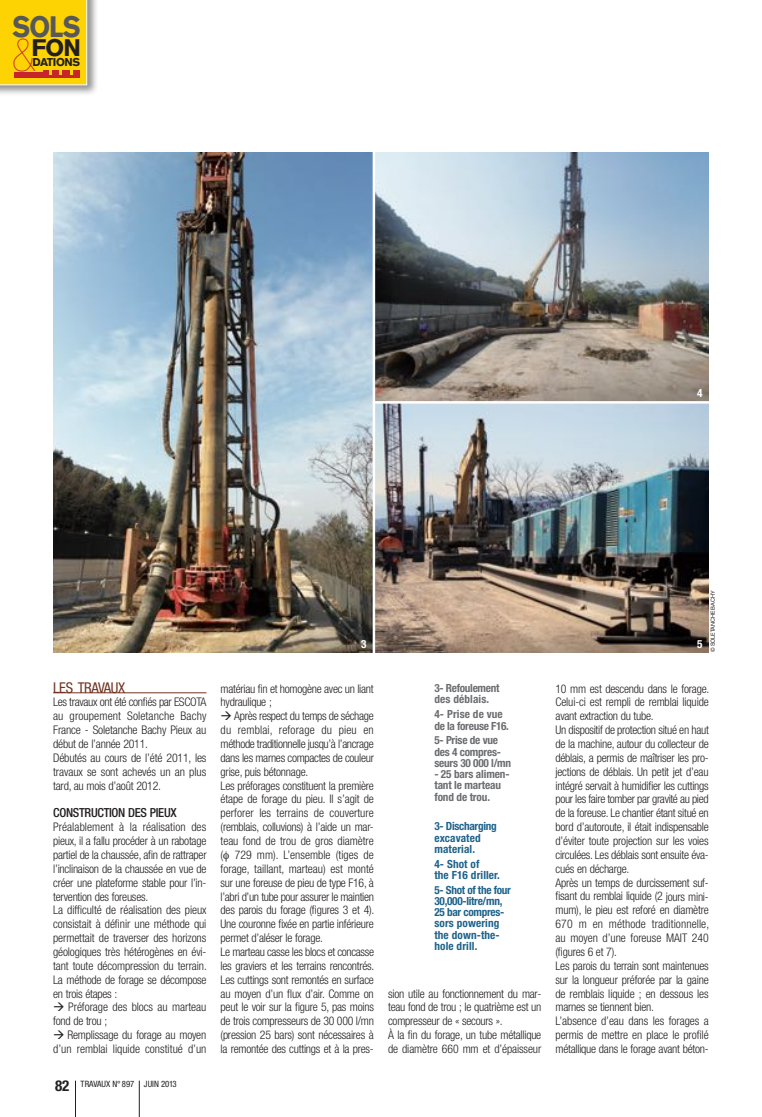
<style>
.page{position:relative;width:762px;height:1117px;background:#fff}
.page>*{position:absolute;margin:0;border:0;box-sizing:border-box;transform-origin:0 0}
.t1{font:900 condensed 45.88px "Helvetica Neue";color:#c8242b}
.t2{font:900 29px "Akzidenz Grotesk";color:#57585a;scale:.9 1}
.t3{font:900 23.62px "Akzidenz Grotesk";color:#231f20}
.t4{font:700 condensed 15px "Helvetica Neue";color:#231f20}
.t5{font:condensed 14.88px "Helvetica Neue";letter-spacing:-.03em;color:#723321}
.t6{font:500 condensed 12.5px "Helvetica Neue";letter-spacing:-.025em;color:#231f20}
.t7{font:300 condensed 11.88px/13.9px "Helvetica Neue";letter-spacing:-.02em;color:#231f20}
.t8{font:700 condensed 11.25px/11.2px "Helvetica Neue";letter-spacing:-.02em;color:#6c6d70}
.t9{font:700 condensed 11.25px/11.2px "Helvetica Neue";letter-spacing:-.025em;color:#1e628a}
.t10{font:700 condensed 11.25px/11.2px "Helvetica Neue";letter-spacing:.01em;color:#1e628a}
.t11{font:900 11.25px "Akzidenz Grotesk";letter-spacing:-.045em;color:#231f20}
.t12{font:700 condensed 11.25px "Helvetica Neue";color:#fff}
.t13{font:condensed 8.75px "Helvetica Neue";color:#231f20}
.t14{font:5.62px "Helvetica Neue";color:#231f20}
</style>
<div class="page">
<hr style="left:139px;top:1080px;width:1px;height:36px;background:#231f20">
<hr style="left:75px;top:1080px;width:1px;height:36px;background:#231f20">
<div style="left:0;top:0;width:99px;height:97px;background:#231f20;opacity:.5"></div>
<svg style="left:0;top:0;width:87px;height:85px;background:#fac90a"></svg>
<hr style="left:53px;top:692px;width:153px;height:1px;background:#723321">
<img style="left:53px;top:152px;width:656px;height:500px">
<hr style="left:373px;top:149px;width:2px;height:505px;background:#fff">
<hr style="left:374px;top:401px;width:338px;height:2px;background:#fff">
<h2 class="t2" style="left:13px;top:9px;width:77px">SOLS</h2>
<h1 class="t1" style="left:13px;top:30px;width:25px">&amp;</h1>
<h3 class="t3" style="left:32px;top:34px;width:51px">FON</h3>
<p class="t11" style="left:32px;top:55px;width:49px">DATIONS</p>
<p class="t12" style="left:697px;top:386px;width:7px">4</p>
<p class="t5" style="left:53px;top:678px;width:73px">LES TRAVAUX</p>
<p class="t7" style="left:53px;top:695px;width:155px">Les travaux ont été confiés par ESCOTA<br>au groupement Soletanche Bachy<br>France - Soletanche Bachy Pieux au début de l’année 2011.<br>Débutés au cours de l’été 2011, les travaux se sont achevés un an plus tard, au mois d’août 2012.</p>
<p class="t6" style="left:53px;top:805px;width:125px">CONSTRUCTION DES PIEUX</p>
<p class="t7" style="left:53px;top:819px;width:155px">Préalablement à la réalisation des pieux, il a fallu procéder à un rabotage partiel de la chaussée, afin de rattraper l’inclinaison de la chaussée en vue de créer une plateforme stable pour l’in&shy;tervention des foreuses.<br>La difficulté de réalisation des pieux consistait à définir une méthode qui permettait de traverser des horizons géologiques très hétérogènes en évi&shy;tant toute décompression du terrain.<br>La méthode de forage se décompose en trois étapes :</p>
<p class="t7" style="left:53px;top:999px;width:155px">→ Préforage des blocs au marteau fond de trou ;</p>
<p class="t7" style="left:53px;top:1027px;width:155px">→ Remplissage du forage au moyen d’un remblai liquide constitué d’un</p>
<p class="t4" style="left:55px;top:1075px;width:16px">82</p>
<p class="t13" style="left:81px;top:1078px;width:98px">TRAVAUX N° 897 JUIN 2013</p>
<p class="t12" style="left:361px;top:636px;width:7px">3</p>
<p class="t12" style="left:697px;top:636px;width:7px">5</p>
<p class="t14" style="left:709px;top:652px;width:63px;rotate:-90deg">© Soletanche Bachy</p>
<p class="t7" style="left:221px;top:681px;width:155px">matériau fin et homogène avec un liant hydraulique ;</p>
<p class="t7" style="left:221px;top:709px;width:155px">→ Après respect du temps de séchage du remblai, reforage du pieu en méthode traditionnelle jusqu’à l’ancrage dans les marnes compactes de couleur grise, puis bétonnage.<br>Les préforages constituent la première étape de forage du pieu. Il s’agit de perforer les terrains de couverture (remblais, colluvions) à l’aide un mar&shy;teau fond de trou de gros diamètre ( 729 mm). L’ensemble (tiges de forage, taillant, marteau) est monté sur une foreuse de pieu de type F16, à l’abri d’un tube pour assurer le maintien des parois du forage (figures 3 et 4).<br>Une couronne fixée en partie inférieure permet d’aléser le forage.<br>Le marteau casse les blocs et concasse les graviers et les terrains rencontrés.<br>Les cuttings sont remontés en surface au moyen d’un flux d’air. Comme on peut le voir sur la figure 5, pas moins de trois compresseurs de 30 000 l/mn (pression 25 bars) sont nécessaires à la remontée des cuttings et à la pres-</p>
<p class="t8" style="left:434px;top:682px;width:67px">3- Refoulement des déblais.</p>
<p class="t8" style="left:434px;top:708px;width:76px">4- Prise de vue de la foreuse F16.</p>
<p class="t8" style="left:434px;top:734px;width:78px">5- Prise de vue des 4 compres&shy;seurs 30 000 l/mn</p>
<p class="t8" style="left:434px;top:768px;width:77px">- 25 bars alimen&shy;tant le marteau fond de trou.</p>
<p class="t10" style="left:434px;top:820px;width:64px">3- Discharging excavated material.</p>
<p class="t10" style="left:434px;top:857px;width:67px">4- Shot of<br>the F16 driller.</p>
<p class="t9" style="left:434px;top:883px;width:78px">5- Shot of the four<br>30,000-litre/mn,<br>25 bar compres&shy;sors powering the down-the&shy;hole drill.</p>
<p class="t7" style="left:388px;top:986px;width:155px">sion utile au fonctionnement du mar&shy;teau fond de trou ; le quatrième est un compresseur de « secours ».<br>À la fin du forage, un tube métallique de diamètre 660 mm et d’épaisseur</p>
<p class="t7" style="left:555px;top:681px;width:155px">10 mm est descendu dans le forage.<br>Celui-ci est rempli de remblai liquide avant extraction du tube.<br>Un dispositif de protection situé en haut de la machine, autour du collecteur de déblais, a permis de maîtriser les pro&shy;jections de déblais. Un petit jet d’eau intégré servait à humidifier les cuttings pour les faire tomber par gravité au pied de la foreuse. Le chantier étant situé en bord d’autoroute, il était indispensable d’éviter toute projection sur les voies circulées. Les déblais sont ensuite éva&shy;cués en décharge.<br>Après un temps de durcissement suf&shy;fisant du remblai liquide (2 jours mini&shy;mum), le pieu est reforé en diamètre 670 m en méthode traditionnelle, au moyen d’une foreuse MAIT 240 (figures 6 et 7).<br>Les parois du terrain sont maintenues sur la longueur préforée par la gaine de remblais liquide ; en dessous les marnes se tiennent bien.<br>L’absence d’eau dans les forages a permis de mettre en place le profilé métallique dans le forage avant béton-</p>
</div>
